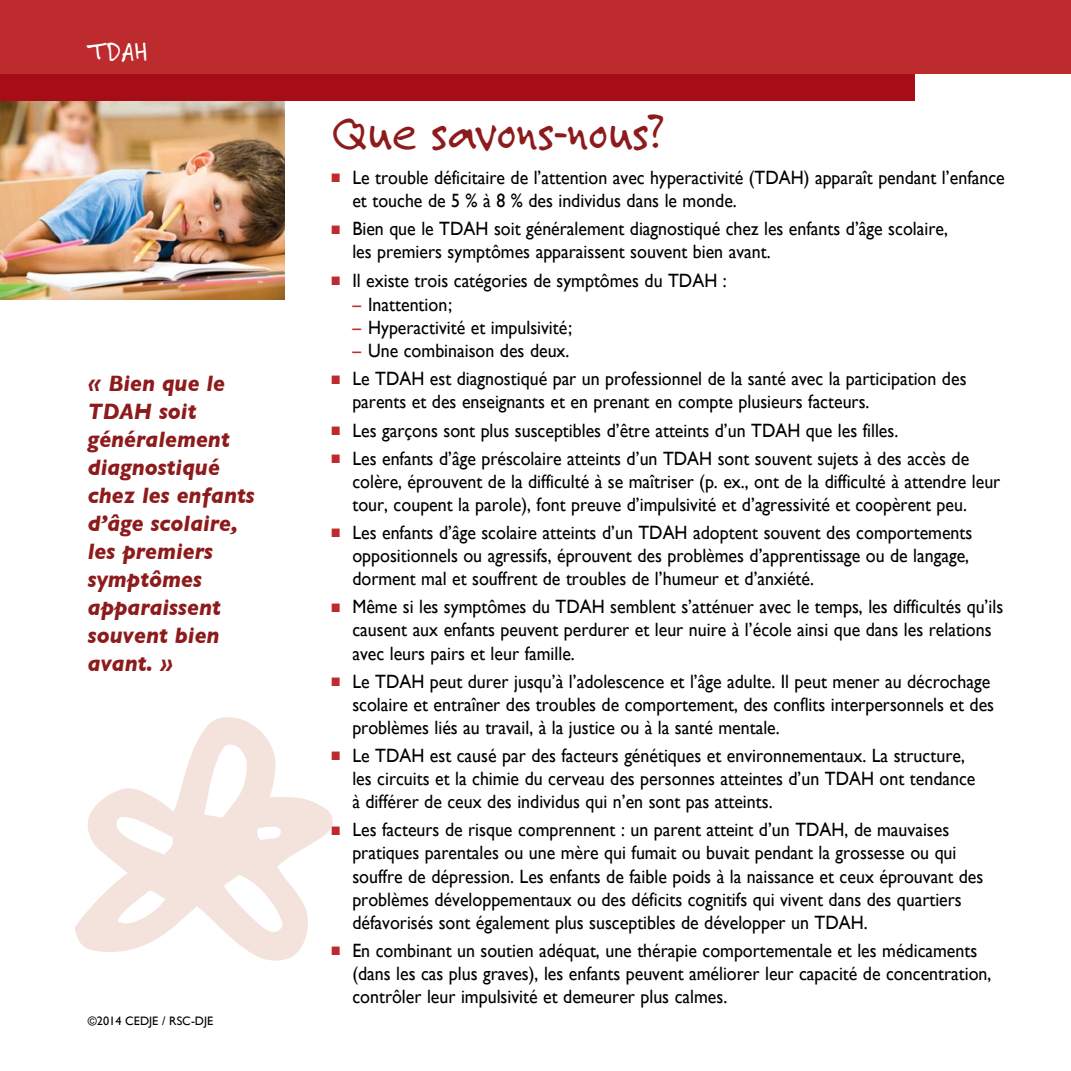
<style>
.page{position:relative;width:1071px;height:1071px;background:#fff}
.page>*{position:absolute;margin:0;border:0;box-sizing:border-box;transform-origin:0 0}
.t1{font:52.5px "Felt Tip Roman";color:#8e1b1c;scale:.92 1}
.t2{font:26.25px "Felt Tip Roman";color:#fff}
.t3{font:italic 700 22.75px/28px "Gill Sans";color:#8e1b1c;scale:.95 1}
.t4{font:19.25px/23.1px "Gill Sans";color:#000;scale:.93 1}
.t5{font:12.25px "Gill Sans";color:#000}
.s1{font-size:29.75px}
.s2{color:#bd2b2e}
</style>
<div class="page">
<img style="left:0;top:100px;width:285px;height:199px">
<svg style="left:75px;top:717px;width:258px;height:244px"></svg>
<div style="left:0;top:47px;width:915px;height:53px;background:#a70d17"></div>
<div style="left:0;top:0;width:1071px;height:73px;background:#bd2b2e"></div>
<h2 class="t2" style="left:88px;top:35px;width:61px"><span class="s1">T</span>DAH</h2>
<p class="t3" style="left:88px;top:369px;width:177px">« Bien que le<br>TDAH soit généralement diagnostiqué chez les enfants d’âge scolaire, les premiers symptômes apparaissent souvent bien avant. »</p>
<p class="t5" style="left:88px;top:1014px;width:127px">©2014 CEDJE / RSC-DJE</p>
<h1 class="t1" style="left:331px;top:101px;width:363px">Que savons-nous?</h1>
<p class="t4" style="left:352px;top:166px;width:703px;text-indent:-21px"><span class="s2">■</span> Le trouble déficitaire de l’attention avec hyperactivité (TDAH) apparaît pendant l’enfance et touche de 5 % à 8 % des individus dans le monde.</p>
<p class="t4" style="left:352px;top:217px;width:642px;text-indent:-21px"><span class="s2">■</span> Bien que le TDAH soit généralement diagnostiqué chez les enfants d’âge scolaire, les premiers symptômes apparaissent souvent bien avant.</p>
<p class="t4" style="left:332px;top:268px;width:426px"><span class="s2">■</span> Il existe trois catégories de symptômes du TDAH :</p>
<p class="t4" style="left:352px;top:293px;width:109px"><span class="s2">–</span> Inattention;</p>
<p class="t4" style="left:352px;top:316px;width:238px"><span class="s2">–</span> Hyperactivité et impulsivité;</p>
<p class="t4" style="left:352px;top:339px;width:235px"><span class="s2">–</span> Une combinaison des deux.</p>
<p class="t4" style="left:352px;top:367px;width:662px;text-indent:-21px"><span class="s2">■</span> Le TDAH est diagnostiqué par un professionnel de la santé avec la participation des parents et des enseignants et en prenant en compte plusieurs facteurs.</p>
<p class="t4" style="left:332px;top:418px;width:611px"><span class="s2">■</span> Les garçons sont plus susceptibles d’être atteints d’un TDAH que les filles.</p>
<p class="t4" style="left:352px;top:446px;width:698px;text-indent:-21px"><span class="s2">■</span> Les enfants d’âge préscolaire atteints d’un TDAH sont souvent sujets à des accès de colère, éprouvent de la difficulté à se maîtriser (p. ex., ont de la difficulté à attendre leur tour, coupent la parole), font preuve d’impulsivité et d’agressivité et coopèrent peu.</p>
<p class="t4" style="left:352px;top:521px;width:668px;text-indent:-21px"><span class="s2">■</span> Les enfants d’âge scolaire atteints d’un TDAH adoptent souvent des comportements oppositionnels ou agressifs, éprouvent des problèmes d’apprentissage ou de langage, dorment mal et souffrent de troubles de l’humeur et d’anxiété.</p>
<p class="t4" style="left:352px;top:595px;width:701px;text-indent:-21px"><span class="s2">■</span> Même si les symptômes du TDAH semblent s’atténuer avec le temps, les difficultés qu’ils causent aux enfants peuvent perdurer et leur nuire à l’école ainsi que dans les relations avec leurs pairs et leur famille.</p>
<p class="t4" style="left:352px;top:669px;width:692px;text-indent:-21px"><span class="s2">■</span> Le TDAH peut durer jusqu’à l’adolescence et l’âge adulte. Il peut mener au décrochage scolaire et entraîner des troubles de comportement, des conflits interpersonnels et des problèmes liés au travail, à la justice ou à la santé mentale.</p>
<p class="t4" style="left:352px;top:744px;width:672px;text-indent:-21px"><span class="s2">■</span> Le TDAH est causé par des facteurs génétiques et environnementaux. La structure, les circuits et la chimie du cerveau des personnes atteintes d’un TDAH ont tendance à différer de ceux des individus qui n’en sont pas atteints.</p>
<p class="t4" style="left:352px;top:818px;width:680px;text-indent:-21px"><span class="s2">■</span> Les facteurs de risque comprennent : un parent atteint d’un TDAH, de mauvaises pratiques parentales ou une mère qui fumait ou buvait pendant la grossesse ou qui souffre de dépression. Les enfants de faible poids à la naissance et ceux éprouvant des problèmes développementaux ou des déficits cognitifs qui vivent dans des quartiers défavorisés sont également plus susceptibles de développer un TDAH.</p>
<p class="t4" style="left:352px;top:939px;width:689px;text-indent:-21px"><span class="s2">■</span> En combinant un soutien adéquat, une thérapie comportementale et les médicaments (dans les cas plus graves), les enfants peuvent améliorer leur capacité de concentration, contrôler leur impulsivité et demeurer plus calmes.</p>
</div>
